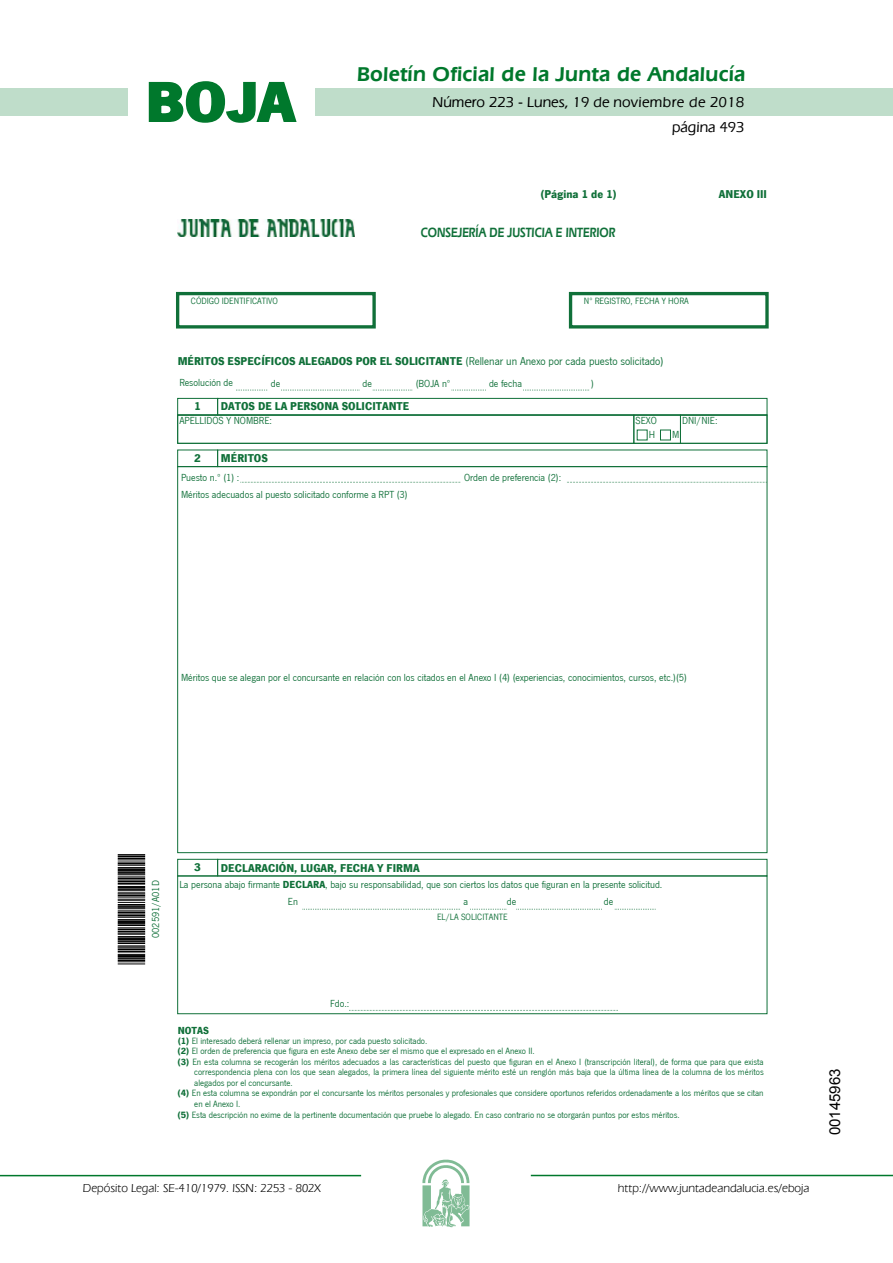
<style>
.page{position:relative;width:893px;height:1263px;background:#fff}
.page>*{position:absolute;margin:0;border:0;box-sizing:border-box;transform-origin:0 0}
.t1{font:700 57.75px "News Got T";color:#00782c;scale:1.14 1}
.t2{font:600 21px "Eras IT Cby BT";letter-spacing:.01em;color:#00782c}
.t3{font:500 15px/24.5px "Eras IT Cby BT";color:#000;text-align:right}
.t4{font:15px "Arial";color:#000}
.t5{font:600 14.1px "Eras IT Cby BT";color:#107039;scale:.8 1}
.t6{font:12px "Eras IT Cby BT";color:#000}
.t7{font:700 11.7px "News Got T";color:#107039}
.t8{font:10.5px/13.8px "News Got T";color:#107039;text-align:right}
.t9{font:700 10.5px "News Got T";color:#107039}
.t10{font:9.45px "News Got T";color:#107039}
.s1{font-weight:400}
.s2{font-weight:700}
</style>
<div class="page">
<div style="left:315px;top:88px;width:577px;height:28px;background:#bfddca"></div>
<div style="left:0;top:88px;width:128px;height:28px;background:#bfddca"></div>
<hr style="left:0;top:1175px;width:361px;height:1px;background:#00782c">
<svg style="left:422px;top:1159px;width:47px;height:68px"></svg>
<hr style="left:531px;top:1175px;width:361px;height:1px;background:#00782c">
<svg style="left:148px;top:81px;width:149px;height:42px"></svg>
<img style="left:178px;top:220px;width:176px;height:16px">
<div style="left:176px;top:292px;width:200px;height:37px;border:3px solid #107039"></div>
<div style="left:569px;top:292px;width:199px;height:37px;border:3px solid #107039"></div>
<svg style="left:236px;top:390px;width:32px;height:1px"></svg>
<svg style="left:281px;top:390px;width:78px;height:1px"></svg>
<svg style="left:373px;top:390px;width:40px;height:1px"></svg>
<svg style="left:451px;top:390px;width:35px;height:1px"></svg>
<svg style="left:523px;top:390px;width:66px;height:1px"></svg>
<div style="left:177px;top:398px;width:41px;height:18px;border:1px solid #107039"></div>
<div style="left:217px;top:398px;width:550px;height:18px;border:1px solid #107039"></div>
<div style="left:177px;top:415px;width:457px;height:29px;border:1px solid #107039"></div>
<div style="left:633px;top:415px;width:47px;height:29px;border:1px solid #107039"></div>
<div style="left:660px;top:430px;width:10px;height:10px;border:1px solid #107039"></div>
<div style="left:680px;top:415px;width:87px;height:29px;border:1px solid #107039"></div>
<svg style="left:241px;top:482px;width:220px;height:1px"></svg>
<svg style="left:567px;top:482px;width:200px;height:1px"></svg>
<div style="left:177px;top:859px;width:41px;height:17px;border:1px solid #107039"></div>
<div style="left:217px;top:859px;width:550px;height:17px;border:1px solid #107039"></div>
<div style="left:177px;top:875px;width:590px;height:139px;border:1px solid #107039"></div>
<svg style="left:302px;top:909px;width:158px;height:1px"></svg>
<svg style="left:470px;top:909px;width:36px;height:1px"></svg>
<svg style="left:516px;top:909px;width:86px;height:1px"></svg>
<svg style="left:615px;top:909px;width:40px;height:1px"></svg>
<svg style="left:349px;top:1010px;width:269px;height:1px"></svg>
<svg style="left:118px;top:946px;width:27px;height:19px"></svg>
<hr style="left:118px;top:942px;width:27px;height:2px;background:#000">
<hr style="left:118px;top:940px;width:27px;height:2px;background:#000">
<svg style="left:118px;top:854px;width:27px;height:86px;background:#4f4f4f"></svg>
<h1 class="t1" style="left:145px;top:68px;width:133px">BOJA</h1>
<h2 class="t2" style="left:357px;top:62px;width:390px">Boletín Oficial de la Junta de Andalucía</h2>
<h3 class="t3" style="left:432px;top:90px;width:313px">Número 223 - Lunes, 19 de noviembre de 2018 página 493</h3>
<p class="t7" style="left:540px;top:188px;width:78px">(Página 1 de 1)</p>
<p class="t7" style="left:718px;top:188px;width:50px">ANEXO III</p>
<h3 class="t5" style="left:421px;top:224px;width:245px">CONSEJERÍA DE JUSTICIA E INTERIOR</h3>
<p class="t10" style="left:191px;top:295px;width:88px">CÓDIGO IDENTIFICATIVO</p>
<p class="t10" style="left:584px;top:295px;width:106px">Nº REGISTRO, FECHA Y HORA</p>
<p class="t7" style="left:178px;top:354px;width:487px">MÉRITOS ESPECÍFICOS ALEGADOS POR EL SOLICITANTE <span class="s1">(Rellenar un Anexo por cada puesto solicitado)</span></p>
<p class="t8" style="left:179px;top:376px;width:55px">Resolución de</p>
<p class="t8" style="left:271px;top:377px;width:11px">de</p>
<p class="t8" style="left:362px;top:377px;width:11px">de</p>
<p class="t8" style="left:416px;top:377px;width:36px">(BOJA nº</p>
<p class="t8" style="left:489px;top:377px;width:34px">de fecha</p>
<p class="t8" style="left:591px;top:377px;width:4px">)</p>
<p class="t7" style="left:194px;top:400px;width:8px">1</p>
<p class="t7" style="left:221px;top:400px;width:190px">DATOS DE LA PERSONA SOLICITANTE</p>
<p class="t8" style="left:179px;top:414px;width:94px">APELLIDOS Y NOMBRE:</p>
<p class="t8" style="left:635px;top:414px;width:23px">SEXO<br>H</p>
<p class="t7" style="left:194px;top:451px;width:8px">2</p>
<p class="t7" style="left:221px;top:451px;width:48px">MÉRITOS</p>
<p class="t8" style="left:181px;top:471px;width:60px">Puesto n.º (1) :</p>
<p class="t8" style="left:464px;top:471px;width:99px">Orden de preferencia (2):</p>
<p class="t8" style="left:181px;top:488px;width:228px">Méritos adecuados al puesto solicitado conforme a RPT (3)</p>
<p class="t8" style="left:682px;top:414px;width:37px">DNI/NIE:</p>
<p class="t8" style="left:672px;top:428px;width:9px">M</p>
<p class="t8" style="left:181px;top:671px;width:507px">Méritos que se alegan por el concursante en relación con los citados en el Anexo I (4) (experiencias, conocimientos, cursos, etc.)(5)</p>
<p class="t8" style="left:149px;top:938px;width:59px;rotate:-90deg">002591/A01D</p>
<p class="t7" style="left:194px;top:861px;width:8px">3</p>
<p class="t7" style="left:221px;top:861px;width:200px">DECLARACIÓN, LUGAR, FECHA Y FIRMA</p>
<p class="t8" style="left:288px;top:876px;width:376px;line-height:17px;text-align:left;text-indent:-109px">La persona abajo firmante <span class="s2">DECLARA</span>, bajo su responsabilidad, que son ciertos los datos que figuran en la presente solicitud.<br>En</p>
<p class="t8" style="left:463px;top:894px;width:6px">a</p>
<p class="t8" style="left:507px;top:895px;width:11px">de</p>
<p class="t8" style="left:604px;top:894px;width:11px">de</p>
<p class="t10" style="left:437px;top:912px;width:72px">EL/LA SOLICITANTE</p>
<p class="t8" style="left:330px;top:996px;width:21px">Fdo.:</p>
<p class="t9" style="left:178px;top:1024px;width:33px">NOTAS</p>
<p class="t10" style="left:178px;top:1035px;width:251px"><span class="s2">(1)</span> El interesado deberá rellenar un impreso, por cada puesto solicitado.</p>
<p class="t10" style="left:178px;top:1046px;width:359px"><span class="s2">(2)</span> El orden de preferencia que figura en este Anexo debe ser el mismo que el expresado en el Anexo II.</p>
<p class="t10" style="left:178px;top:1056px;width:587px"><span class="s2">(3)</span> En esta columna se recogerán los méritos adecuados a las características del puesto que figuran en el Anexo I (transcripción literal), de forma que para que exista</p>
<p class="t10" style="left:194px;top:1067px;width:571px">correspondencia plena con los que sean alegados, la primera línea del siguiente mérito esté un renglón más baja que la última línea de la columna de los méritos</p>
<p class="t10" style="left:194px;top:1078px;width:100px">alegados por el concursante.</p>
<p class="t10" style="left:178px;top:1088px;width:587px"><span class="s2">(4)</span> En esta columna se expondrán por el concursante los méritos personales y profesionales que considere oportunos referidos ordenadamente a los méritos que se citan</p>
<p class="t10" style="left:194px;top:1099px;width:48px">en el Anexo I.</p>
<p class="t10" style="left:178px;top:1109px;width:503px"><span class="s2">(5)</span> Esta descripción no exime de la pertinente documentación que pruebe lo alegado. En caso contrario no se otorgarán puntos por estos méritos.</p>
<p class="t6" style="left:83px;top:1181px;width:239px">Depósito Legal: SE-410/1979. ISSN: 2253 - 802X</p>
<p class="t6" style="left:618px;top:1181px;width:193px">http://www.juntadeandalucia.es/eboja</p>
<h3 class="t4" style="left:825px;top:1135px;width:68px;rotate:-90deg">00145963</h3>
</div>
